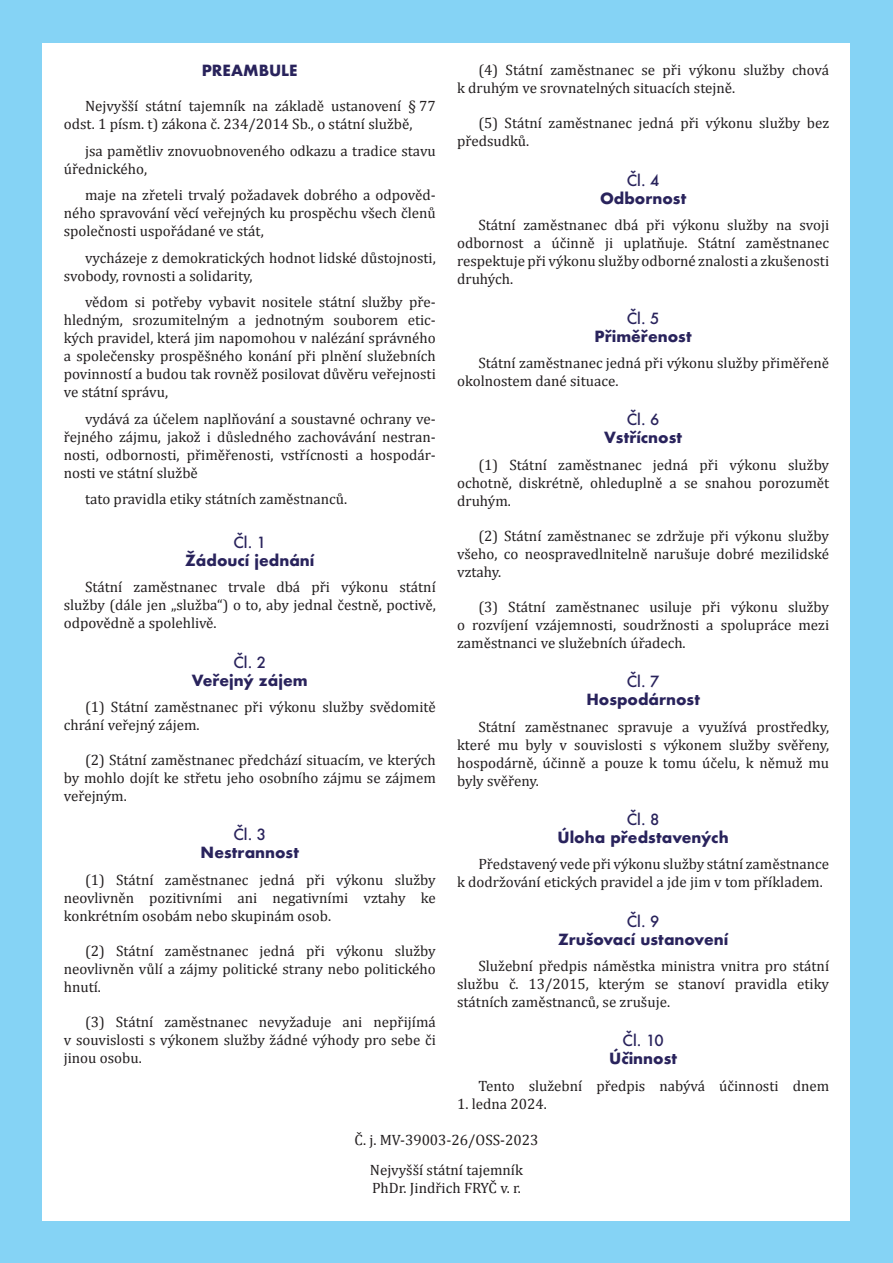
<style>
.page{position:relative;width:893px;height:1263px;background:#85d3f5}
.page>*{position:absolute;margin:0;border:0;box-sizing:border-box;transform-origin:0 0}
.Text_článku{font:15px/18px "Cambria";color:#231f20;text-align:justify}
.Článek_název{font:700 15px "Futura";color:#29235c}
.Článek_číslo{font:500 15px "Futura";color:#29235c}
</style>
<div class="page">
<div style="left:43px;top:43px;width:807px;height:1177px;background:#fff"></div>
<p class="Text_článku" style="left:457px;top:61px;width:374px;text-indent:21px">(4) Státní zaměstnanec se při výkonu služby chová k druhým ve srovnatelných situacích stejně.</p>
<p class="Text_článku" style="left:457px;top:114px;width:374px;text-indent:21px">(5) Státní zaměstnanec jedná při výkonu služby bez předsudků.</p>
<p class="Článek_číslo" style="left:627px;top:170px;width:34px">Čl. 4</p>
<p class="Článek_název" style="left:600px;top:187px;width:88px">Odbornost</p>
<p class="Text_článku" style="left:457px;top:216px;width:374px;text-indent:21px">Státní zaměstnanec dbá při výkonu služby na svoji odbornost a účinně ji uplatňuje. Státní zaměstnanec respektuje při výkonu služby odborné znalosti a zkušenosti druhých.</p>
<p class="Článek_číslo" style="left:627px;top:308px;width:34px">Čl. 5</p>
<p class="Článek_název" style="left:595px;top:325px;width:99px">Přiměřenost</p>
<p class="Text_článku" style="left:457px;top:354px;width:374px;text-indent:21px">Státní zaměstnanec jedná při výkonu služby přiměřeně okolnostem dané situace.</p>
<p class="Článek_číslo" style="left:627px;top:409px;width:34px">Čl. 6</p>
<p class="Článek_název" style="left:604px;top:427px;width:80px">Vstřícnost</p>
<p class="Text_článku" style="left:457px;top:456px;width:374px;text-indent:21px">(1) Státní zaměstnanec jedná při výkonu služby ochotně, diskrétně, ohleduplně a se snahou porozumět druhým.</p>
<p class="Text_článku" style="left:457px;top:527px;width:374px;text-indent:21px">(2) Státní zaměstnanec se zdržuje při výkonu služby všeho, co neospravedlnitelně narušuje dobré mezilidské vztahy.</p>
<p class="Text_článku" style="left:457px;top:598px;width:374px;text-indent:21px">(3) Státní zaměstnanec usiluje při výkonu služby o rozvíjení vzájemnosti, soudržnosti a spolupráce mezi zaměstnanci ve služebních úřadech.</p>
<p class="Článek_číslo" style="left:627px;top:671px;width:34px">Čl. 7</p>
<p class="Článek_název" style="left:586px;top:689px;width:115px">Hospodárnost</p>
<p class="Text_článku" style="left:457px;top:717px;width:374px;text-indent:21px">Státní zaměstnanec spravuje a využívá prostředky, které mu byly v souvislosti s výkonem služby svěřeny, hospodárně, účinně a pouze k tomu účelu, k němuž mu byly svěřeny.</p>
<p class="Článek_číslo" style="left:627px;top:809px;width:34px">Čl. 8</p>
<p class="Článek_název" style="left:557px;top:826px;width:173px">Úloha představených</p>
<p class="Text_článku" style="left:457px;top:855px;width:374px;text-indent:21px">Představený vede při výkonu služby státní zaměstnance k dodržování etických pravidel a jde jim v tom příkladem.</p>
<p class="Článek_číslo" style="left:627px;top:911px;width:34px">Čl. 9</p>
<p class="Článek_název" style="left:558px;top:928px;width:172px">Zrušovací ustanovení</p>
<p class="Text_článku" style="left:457px;top:957px;width:374px;text-indent:21px">Služební předpis náměstka ministra vnitra pro státní službu č. 13/2015, kterým se stanoví pravidla etiky státních zaměstnanců, se zrušuje.</p>
<p class="Článek_číslo" style="left:623px;top:1030px;width:43px">Čl. 10</p>
<p class="Článek_název" style="left:609px;top:1048px;width:70px">Účinnost</p>
<p class="Text_článku" style="left:478px;top:1077px;width:352px">Tento služební předpis nabývá účinnosti dnem</p>
<p class="Text_článku" style="left:457px;top:1095px;width:91px">1. ledna 2024.</p>
<p class="Text_článku" style="left:355px;top:1130px;width:185px">Č. j. MV-39003-26/OSS-2023</p>
<p class="Text_článku" style="left:370px;top:1161px;width:154px">Nejvyšší státní tajemník</p>
<p class="Text_článku" style="left:372px;top:1179px;width:150px">PhDr. Jindřich FRYČ v. r.</p>
<p class="Článek_název" style="left:202px;top:60px;width:98px">PREAMBULE</p>
<p class="Text_článku" style="left:64px;top:97px;width:374px;text-indent:21px">Nejvyšší státní tajemník na základě ustanovení § 77 odst. 1 písm. t) zákona č. 234/2014 Sb., o státní službě,</p>
<p class="Text_článku" style="left:64px;top:142px;width:374px;text-indent:21px">jsa pamětliv znovuobnoveného odkazu a tradice stavu úřednického,</p>
<p class="Text_článku" style="left:64px;top:186px;width:374px;text-indent:21px">maje na zřeteli trvalý požadavek dobrého a odpověd&shy;ného spravování věcí veřejných ku prospěchu všech členů společnosti uspořádané ve stát,</p>
<p class="Text_článku" style="left:64px;top:249px;width:374px;text-indent:21px">vycházeje z demokratických hodnot lidské důstojnosti, svobody, rovnosti a solidarity,</p>
<p class="Text_článku" style="left:64px;top:293px;width:374px;text-indent:21px">vědom si potřeby vybavit nositele státní služby pře&shy;hledným, srozumitelným a jednotným souborem etic&shy;kých pravidel, která jim napomohou v nalézání správného a společensky prospěšného konání při plnění služebních povinností a budou tak rovněž posilovat důvěru veřejnosti ve státní správu,</p>
<p class="Text_článku" style="left:64px;top:410px;width:374px;text-indent:21px">vydává za účelem naplňování a soustavné ochrany ve&shy;řejného zájmu, jakož i důsledného zachovávání nestran&shy;nosti, odbornosti, přiměřenosti, vstřícnosti a hospodár&shy;nosti ve státní službě</p>
<p class="Text_článku" style="left:85px;top:490px;width:264px">tato pravidla etiky státních zaměstnanců.</p>
<p class="Článek_číslo" style="left:233px;top:532px;width:34px">Čl. 1</p>
<p class="Článek_název" style="left:185px;top:549px;width:131px">Žádoucí jednání</p>
<p class="Text_článku" style="left:64px;top:578px;width:374px;text-indent:21px">Státní zaměstnanec trvale dbá při výkonu státní služby (dále jen „služba“) o to, aby jednal čestně, poctivě, odpovědně a spolehlivě.</p>
<p class="Článek_číslo" style="left:233px;top:652px;width:34px">Čl. 2</p>
<p class="Článek_název" style="left:192px;top:669px;width:117px">Veřejný zájem</p>
<p class="Text_článku" style="left:64px;top:698px;width:374px;text-indent:21px">(1) Státní zaměstnanec při výkonu služby svědomitě chrání veřejný zájem.</p>
<p class="Text_článku" style="left:64px;top:751px;width:374px;text-indent:21px">(2) Státní zaměstnanec předchází situacím, ve kterých by mohlo dojít ke střetu jeho osobního zájmu se zájmem veřejným.</p>
<p class="Článek_číslo" style="left:233px;top:824px;width:34px">Čl. 3</p>
<p class="Článek_název" style="left:201px;top:842px;width:100px">Nestrannost</p>
<p class="Text_článku" style="left:64px;top:871px;width:374px;text-indent:21px">(1) Státní zaměstnanec jedná při výkonu služby neovlivněn pozitivními ani negativními vztahy ke konkrétním osobám nebo skupinám osob.</p>
<p class="Text_článku" style="left:64px;top:942px;width:374px;text-indent:21px">(2) Státní zaměstnanec jedná při výkonu služby neovlivněn vůlí a zájmy politické strany nebo politického hnutí.</p>
<p class="Text_článku" style="left:64px;top:1013px;width:374px;text-indent:21px">(3) Státní zaměstnanec nevyžaduje ani nepřijímá v souvislosti s výkonem služby žádné výhody pro sebe či jinou osobu.</p>
</div>
